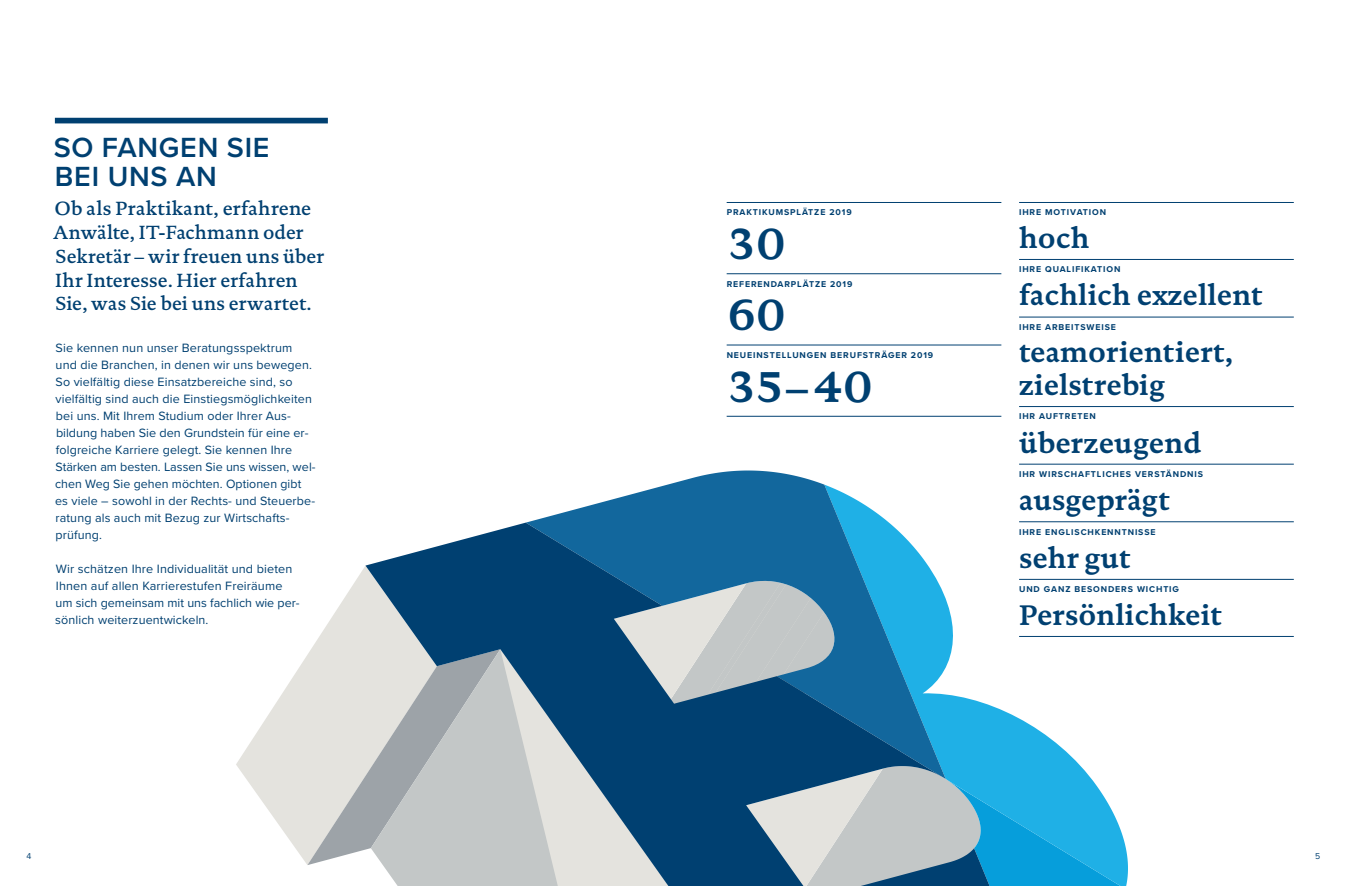
<style>
.page{position:relative;width:1347px;height:886px;background:#fff}
.page>*{position:absolute;margin:0;border:0;box-sizing:border-box;transform-origin:0 0}
.DTL_Documenta_35pt{font:700 43.75px "DTL Documenta TOT";color:#004071}
.DTL_Documenta_23pt{font:700 28.75px/32.5px "DTL Documenta TOT";color:#004071}
.H2_Proxima_Nova_23pt{font:600 28.75px/29.2px "Proxima Nova";letter-spacing:.025em;color:#004071}
.Intro-Text_DTL_Docum{font:500 19.38px/23.8px "DTL Documenta TOT";letter-spacing:.01em;color:#004071}
.Fließtext_Proxima_No{font:12.5px/17px "Proxima Nova";letter-spacing:.01em;color:#004071}
.t1{font:700 8.75px "Proxima Nova A";letter-spacing:.1em;color:#004071}
.t2{font:8.75px "Proxima Nova";color:#004071}
</style>
<div class="page">
<hr style="left:1019px;top:202px;width:274px;height:1px;background:#004071">
<hr style="left:1019px;top:259px;width:274px;height:1px;background:#004071">
<hr style="left:1019px;top:317px;width:274px;height:1px;background:#004071">
<hr style="left:1019px;top:406px;width:274px;height:1px;background:#004071">
<hr style="left:1019px;top:464px;width:274px;height:1px;background:#004071">
<hr style="left:1019px;top:521px;width:274px;height:1px;background:#004071">
<hr style="left:1019px;top:579px;width:274px;height:1px;background:#004071">
<hr style="left:1019px;top:636px;width:274px;height:1px;background:#004071">
<hr style="left:726px;top:202px;width:275px;height:1px;background:#004071">
<hr style="left:726px;top:273px;width:275px;height:1px;background:#004071">
<hr style="left:726px;top:345px;width:275px;height:1px;background:#004071">
<hr style="left:726px;top:416px;width:275px;height:1px;background:#004071">
<div style="left:55px;top:118px;width:273px;height:5px;background:#004071"></div>
<svg style="left:236px;top:567px;width:129px;height:297px"></svg>
<svg style="left:307px;top:581px;width:58px;height:284px;background:#dededb"></svg>
<svg style="left:1019px;top:521px;width:109px;height:365px"></svg>
<svg style="left:526px;top:470px;width:364px;height:53px;fill:#12679d"></svg>
<svg style="left:365px;top:523px;width:656px;height:363px;background:#6794af"></svg>
<p class="H2_Proxima_Nova_23pt" style="left:54px;top:132px;width:217px">SO FANGEN SIE<br>BEI UNS AN</p>
<p class="Intro-Text_DTL_Docum" style="left:53px;top:197px;width:272px">Ob als Praktikant, erfahrene<br>Anwälte, IT-Fachmann oder<br>Sekretär – wir freuen uns über<br>Ihr Interesse. Hier erfahren<br>Sie, was Sie bei uns erwartet.</p>
<p class="Fließtext_Proxima_No" style="left:55px;top:338px;width:262px">Sie kennen nun unser Beratungsspektrum und die Branchen, in denen wir uns bewegen.<br>So vielfältig diese Einsatzbereiche sind, so vielfältig sind auch die Einstiegsmöglichkeiten bei uns. Mit Ihrem Studium oder Ihrer Aus&shy;bildung haben Sie den Grundstein für eine er&shy;folgreiche Karriere gelegt. Sie kennen Ihre Stärken am besten. Lassen Sie uns wissen, wel&shy;chen Weg Sie gehen möchten. Optionen gibt es viele – sowohl in der Rechts- und Steuerbe&shy;ratung als auch mit Bezug zur Wirtschafts&shy;prüfung.</p>
<p class="Fließtext_Proxima_No" style="left:55px;top:559px;width:246px">Wir schätzen Ihre Individualität und bieten Ihnen auf allen Karrierestufen Freiräume um sich gemeinsam mit uns fachlich wie per&shy;sönlich weiterzuentwickeln.</p>
<h4 class="t1" style="left:726px;top:206px;width:126px">PRAKTIKUMSPLÄTZE 2019</h4>
<p class="DTL_Documenta_35pt" style="left:726px;top:217px;width:61px">30</p>
<h4 class="t1" style="left:726px;top:277px;width:127px">REFERENDARPLÄTZE 2019</h4>
<p class="DTL_Documenta_35pt" style="left:726px;top:288px;width:61px">60</p>
<h4 class="t1" style="left:726px;top:348px;width:208px">NEUEINSTELLUNGEN BERUFSTRÄGER 2019</h4>
<p class="DTL_Documenta_35pt" style="left:726px;top:359px;width:147px">35–40</p>
<h4 class="t1" style="left:1019px;top:206px;width:89px">IHRE MOTIVATION</h4>
<p class="DTL_Documenta_23pt" style="left:1019px;top:221px;width:72px">hoch</p>
<h4 class="t1" style="left:1019px;top:263px;width:103px">IHRE QUALIFIKATION</h4>
<p class="DTL_Documenta_23pt" style="left:1019px;top:279px;width:245px">fachlich exzellent</p>
<h4 class="t1" style="left:1019px;top:320px;width:98px">IHRE ARBEITSWEISE</h4>
<p class="DTL_Documenta_23pt" style="left:1019px;top:336px;width:215px">teamorientiert, zielstrebig</p>
<h4 class="t1" style="left:1019px;top:410px;width:78px">IHR AUFTRETEN</h4>
<p class="DTL_Documenta_23pt" style="left:1019px;top:426px;width:184px">überzeugend</p>
<h4 class="t1" style="left:1019px;top:467px;width:185px">IHR WIRSCHAFTLICHES VERSTÄNDNIS</h4>
<p class="DTL_Documenta_23pt" style="left:1019px;top:483px;width:152px">ausgeprägt</p>
<h4 class="t1" style="left:1019px;top:525px;width:138px">IHRE ENGLISCHKENNTNISSE</h4>
<p class="DTL_Documenta_23pt" style="left:1019px;top:541px;width:113px">sehr gut</p>
<h4 class="t1" style="left:1019px;top:583px;width:161px">UND GANZ BESONDERS WICHTIG</h4>
<p class="DTL_Documenta_23pt" style="left:1019px;top:599px;width:204px">Persönlichkeit</p>
<p class="t2" style="left:27px;top:850px;width:6px">4</p>
<p class="t2" style="left:1315px;top:850px;width:7px">5</p>
</div>
